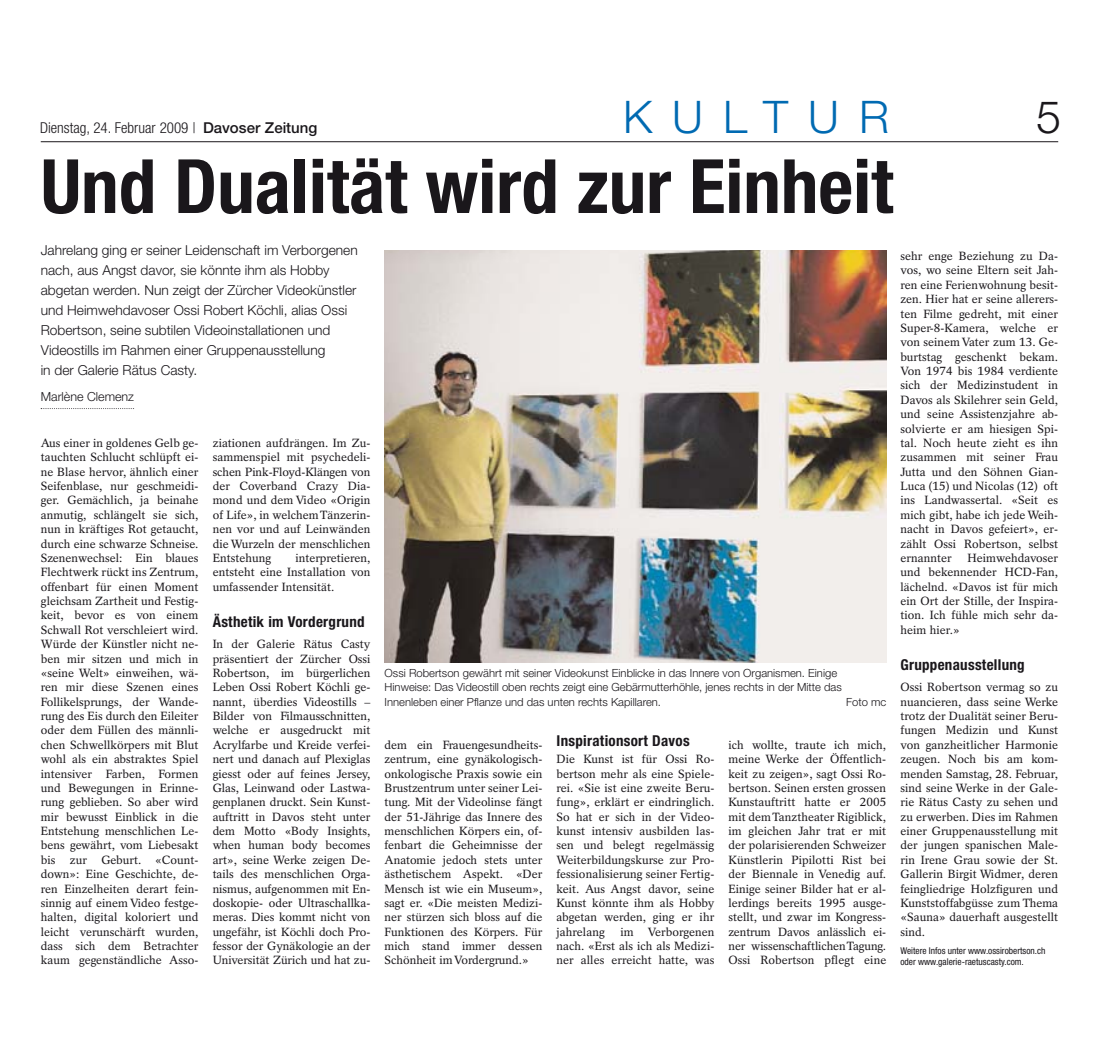
<style>
.page{position:relative;width:1099px;height:1063px;background:#fff}
.page>*{position:absolute;margin:0;border:0;box-sizing:border-box;transform-origin:0 0}
.t1{font:700 condensed 75px "Helvetica Neue";color:#1a171b}
.t2{font:300 45px "Helvetica Neue";letter-spacing:.445em;color:#006ab2}
.t3{font:300 45px "Helvetica Neue";color:#1a171b}
.t4{font:700 condensed 15px "Helvetica Neue";letter-spacing:.02em;color:#1a171b}
.t5{font:300 condensed 15px "Helvetica Neue";color:#1a171b}
.t6{font:300 13.75px/20px "Helvetica Neue";color:#1a171b}
.t7{font:300 12.5px "Helvetica Neue";color:#1a171b}
.t8{font:11.88px/14.4px "Rotation";letter-spacing:.005em;color:#1a171b;text-align:justify}
.t9{font:300 11.25px/14.4px "Helvetica Neue";color:#1a171b}
.t10{font:condensed 9.38px/10.4px "Helvetica Neue";color:#1a171b}
.s1{font-weight:500;font-stretch:normal}
</style>
<div class="page">
<hr style="left:41px;top:141px;width:1017px;height:1px;background:#1a171b">
<svg style="left:41px;top:408px;width:93px;height:1px"></svg>
<img style="left:384px;top:251px;width:502px;height:412px">
<p class="t5" style="left:40px;top:122px;width:279px">Dienstag, 24. Februar 2009 | <span class="s1">Davoser Zeitung</span></p>
<h2 class="t2" style="left:623px;top:101px;width:267px">KULTUR</h2>
<h2 class="t3" style="left:1035px;top:101px;width:27px">5</h2>
<h1 class="t1" style="left:41px;top:159px;width:854px">Und Dualität wird zur Einheit</h1>
<p class="t6" style="left:41px;top:242px;width:318px">Jahrelang ging er seiner Leidenschaft im Verborgenen nach, aus Angst davor, sie könnte ihm als Hobby abgetan werden. Nun zeigt der Zürcher Videokünstler und Heimwehdavoser Ossi Robert Köchli, alias Ossi Robertson, seine subtilen Videoinstallationen und Videostills im Rahmen einer Gruppenausstellung<br>in der Galerie Rätus Casty.</p>
<p class="t7" style="left:41px;top:392px;width:95px">Marlène Clemenz</p>
<p class="t8" style="left:900px;top:250px;width:159px">sehr enge Beziehung zu Da&shy;vos, wo seine Eltern seit Jah&shy;ren eine Ferienwohnung besit&shy;zen. Hier hat er seine allerers&shy;ten Filme gedreht, mit einer Super-8-Kamera, welche er von seinem Vater zum 13. Ge&shy;burtstag geschenkt bekam.<br>Von 1974 bis 1984 verdiente sich der Medizinstudent in Davos als Skilehrer sein Geld, und seine Assistenzjahre ab&shy;solvierte er am hiesigen Spi&shy;tal. Noch heute zieht es ihn zusammen mit seiner Frau Jutta und den Söhnen Gian-Luca (15) und Nicolas (12) oft ins Landwassertal. «Seit es mich gibt, habe ich jede Weih&shy;nacht in Davos gefeiert», er&shy;zählt Ossi Robertson, selbst ernannter</p>
<p class="t8" style="left:41px;top:437px;width:159px">Aus einer in goldenes Gelb ge&shy;tauchten Schlucht schlüpft ei&shy;ne Blase hervor, ähnlich einer Seifenblase, nur geschmeidi&shy;ger. Gemächlich, ja beinahe anmutig, schlängelt sie sich, nun in kräftiges Rot getaucht, durch eine schwarze Schneise.<br>Szenenwechsel: Ein blaues Flechtwerk rückt ins Zentrum, offenbart für einen Moment gleichsam Zartheit und Festig&shy;keit, bevor es von einem Schwall Rot verschleiert wird.<br>Würde der Künstler nicht ne&shy;ben mir sitzen und mich in «seine Welt» einweihen, wä&shy;ren mir diese Szenen eines Follikelsprungs, der Wande&shy;rung des Eis durch den Eileiter oder dem Füllen des männli&shy;chen Schwellkörpers mit Blut wohl als ein abstraktes Spiel intensiver Farben, Formen und Bewegungen in Erinne&shy;rung geblieben. So aber wird mir bewusst Einblick in die Entstehung menschlichen Le&shy;bens gewährt, vom Liebesakt bis zur Geburt. «Count&shy;down»: Eine Geschichte, de&shy;ren Einzelheiten derart fein&shy;sinnig auf einem Video festge&shy;halten, digital koloriert und leicht verunschärft wurden, dass sich dem Betrachter kaum gegenständliche Asso-</p>
<p class="t8" style="left:213px;top:437px;width:159px">ziationen aufdrängen. Im Zu&shy;sammenspiel mit psychedeli&shy;schen Pink-Floyd-Klängen von der Coverband Crazy Dia&shy;mond und dem Video «Origin of Life», in welchem Tänzerin&shy;nen vor und auf Leinwänden die Wurzeln der menschlichen Entstehung</p>
<p class="t8" style="left:900px;top:552px;width:159px;text-indent:67px">Heimwehdavoser und bekennender HCD-Fan, lächelnd. «Davos ist für mich ein Ort der Stille, der Inspira&shy;tion. Ich fühle mich sehr da&shy;heim hier.»</p>
<p class="t4" style="left:900px;top:659px;width:126px">Gruppenausstellung</p>
<p class="t8" style="left:900px;top:681px;width:159px">Ossi Robertson vermag so zu nuancieren, dass seine Werke trotz der Dualität seiner Beru&shy;fungen Medizin und Kunst von ganzheitlicher Harmonie zeugen. Noch bis am kom&shy;menden Samstag, 28. Februar, sind seine Werke in der Gale&shy;rie Rätus Casty zu sehen und zu erwerben. Dies im Rahmen einer Gruppenausstellung mit der jungen spanischen Male&shy;rin Irene Grau sowie der St.<br>Gallerin Birgit Widmer, deren feingliedrige Holzfiguren und Kunststoffabgüsse zum Thema «Sauna» dauerhaft ausgestellt sind.</p>
<p class="t10" style="left:900px;top:947px;width:147px">Weitere Infos unter www.ossirobertson.ch oder www.galerie-raetuscasty.com.</p>
<p class="t8" style="left:213px;top:552px;width:159px;text-indent:83px">interpretieren, entsteht eine Installation von umfassender Intensität.</p>
<p class="t4" style="left:213px;top:616px;width:153px">Ästhetik im Vordergrund</p>
<p class="t8" style="left:213px;top:638px;width:159px">In der Galerie Rätus Casty präsentiert der Zürcher Ossi Robertson, im bürgerlichen Leben Ossi Robert Köchli ge&shy;nannt, überdies Videostills – Bilder von Filmausschnitten, welche er ausgedruckt mit Acrylfarbe und Kreide verfei&shy;nert und danach auf Plexiglas giesst oder auf feines Jersey, Glas, Leinwand oder Lastwa&shy;genplanen druckt. Sein Kunst&shy;auftritt in Davos steht unter dem Motto «Body Insights, when human body becomes art», seine Werke zeigen De&shy;tails des menschlichen Orga&shy;nismus, aufgenommen mit En&shy;doskopie- oder Ultraschallka&shy;meras. Dies kommt nicht von ungefähr, ist Köchli doch Pro&shy;fessor der Gynäkologie an der Universität Zürich und hat zu-</p>
<p class="t9" style="left:384px;top:667px;width:458px">Ossi Robertson gewährt mit seiner Videokunst Einblicke in das Innere von Organismen. Einige<br>Hinweise: Das Videostill oben rechts zeigt eine Gebärmutterhöhle, jenes rechts in der Mitte das<br>Innenleben einer Pflanze und das unten rechts Kapillaren.</p>
<p class="t9" style="left:846px;top:696px;width:42px">Foto mc</p>
<p class="t8" style="left:384px;top:739px;width:159px">dem ein Frauengesundheits&shy;zentrum, eine gynäkologisch&shy;onkologische Praxis sowie ein Brustzentrum unter seiner Lei&shy;tung. Mit der Videolinse fängt der 51-Jährige das Innere des menschlichen Körpers ein, of&shy;fenbart die Geheimnisse der Anatomie jedoch stets unter ästhetischem Aspekt. «Der Mensch ist wie ein Museum», sagt er. «Die meisten Medizi&shy;ner stürzen sich bloss auf die Funktionen des Körpers. Für mich stand immer dessen Schönheit im Vordergrund.»</p>
<p class="t4" style="left:556px;top:735px;width:135px">Inspirationsort Davos</p>
<p class="t8" style="left:728px;top:739px;width:159px">ich wollte, traute ich mich, meine Werke der Öffentlich&shy;keit zu zeigen», sagt Ossi Ro&shy;bertson. Seinen ersten grossen Kunstauftritt hatte er 2005 mit dem Tanztheater Rigiblick, im gleichen Jahr trat er mit der polarisierenden Schweizer Künstlerin Pipilotti Rist bei der Biennale in Venedig auf.<br>Einige seiner Bilder hat er al&shy;lerdings bereits 1995 ausge&shy;stellt, und zwar im Kongress&shy;zentrum Davos anlässlich ei&shy;ner wissenschaftlichen Tagung.<br>Ossi Robertson pflegt eine</p>
<p class="t8" style="left:556px;top:753px;width:159px">Die Kunst ist für Ossi Ro&shy;bertson mehr als eine Spiele&shy;rei. «Sie ist eine zweite Beru&shy;fung», erklärt er eindringlich.<br>So hat er sich in der Video&shy;kunst intensiv ausbilden las&shy;sen und belegt regelmässig Weiterbildungskurse zur Pro&shy;fessionalisierung seiner Fertig&shy;keit. Aus Angst davor, seine Kunst könnte ihm als Hobby abgetan werden, ging er ihr jahrelang</p>
<p class="t8" style="left:556px;top:925px;width:159px;text-indent:64px">im Verborgenen nach. «Erst als ich als Medizi&shy;ner alles erreicht hatte, was</p>
</div>
